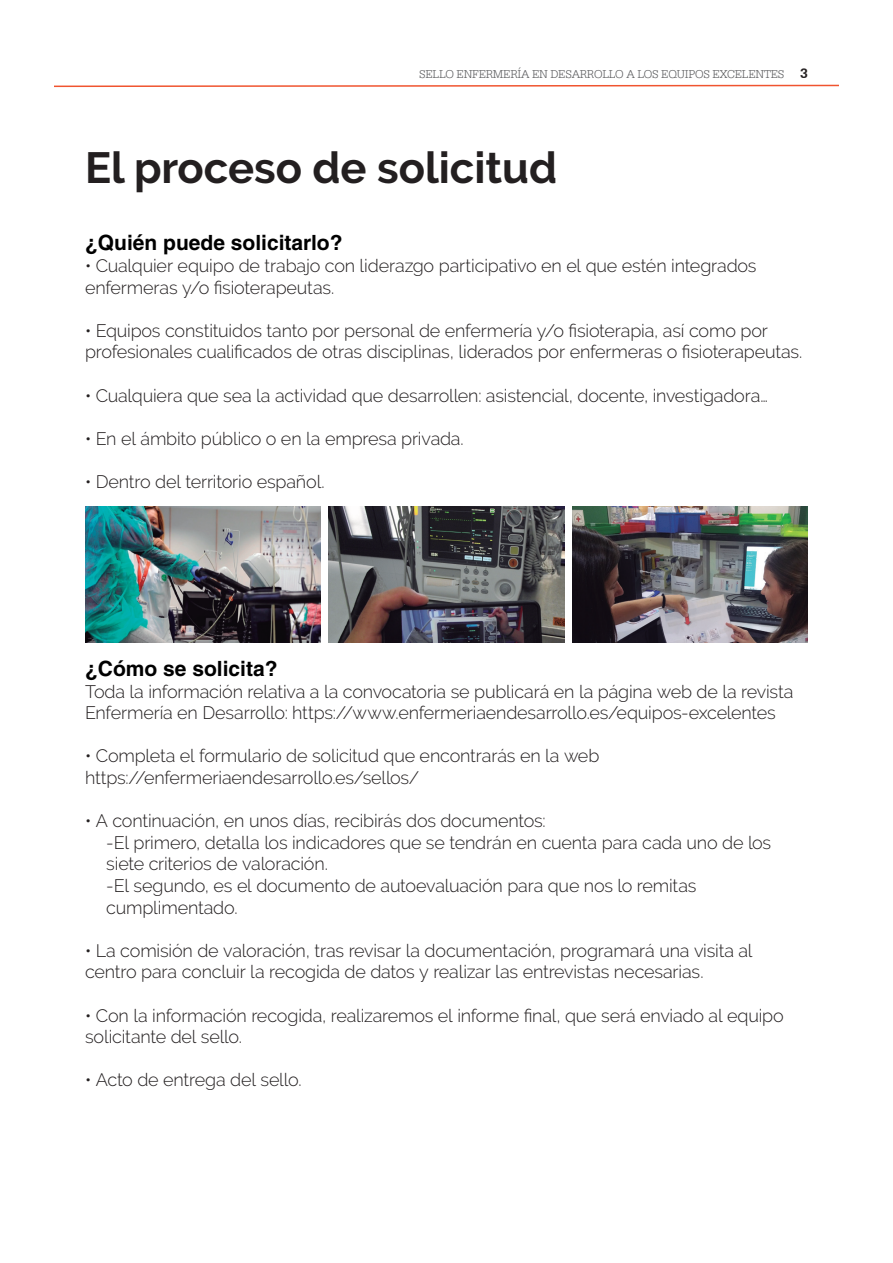
<style>
.page{position:relative;width:893px;height:1263px;background:#fff}
.page>*{position:absolute;margin:0;border:0;box-sizing:border-box;transform-origin:0 0}
.t1{font:700 43.5px "Raleway";color:#231f20}
.Titular{font:700 21px "Helvetica LT Std";color:#000}
.t2{font:300 18px/21.6px "Raleway";letter-spacing:-.01em;color:#231f20}
.t3{font:300 12px "Serifa BT";letter-spacing:-.02em;color:#57585a}
.s1{font-weight:700;font-size:14.25px;color:#231f20}
</style>
<div class="page">
<svg style="left:54px;top:84px;width:785px;height:4px"></svg>
<img style="left:85px;top:506px;width:235px;height:136px">
<img style="left:329px;top:506px;width:235px;height:136px">
<img style="left:573px;top:506px;width:235px;height:136px">
<p class="t3" style="left:419px;top:67px;width:390px">SELLO ENFERMERÍA EN DESARROLLO A LOS EQUIPOS EXCELENTES <span class="s1">3</span></p>
<p class="t1" style="left:85px;top:143px;width:474px">El proceso de solicitud</p>
<p class="Titular" style="left:85px;top:230px;width:259px">¿Quién puede solicitarlo?</p>
<p class="t2" style="left:85px;top:255px;width:673px">• Cualquier equipo de trabajo con liderazgo participativo en el que estén integrados enfermeras y/o fisioterapeutas.</p>
<p class="t2" style="left:85px;top:320px;width:719px">• Equipos constituidos tanto por personal de enfermería y/o fisioterapia, así como por profesionales cualificados de otras disciplinas, liderados por enfermeras o fisioterapeutas.</p>
<p class="t2" style="left:85px;top:384px;width:684px">• Cualquiera que sea la actividad que desarrollen: asistencial, docente, investigadora…</p>
<p class="t2" style="left:85px;top:428px;width:380px">• En el ámbito público o en la empresa privada.</p>
<p class="t2" style="left:85px;top:471px;width:241px">• Dentro del territorio español.</p>
<p class="Titular" style="left:85px;top:656px;width:194px">¿Cómo se solicita?</p>
<p class="t2" style="left:85px;top:680px;width:710px">Toda la información relativa a la convocatoria se publicará en la página web de la revista<br>Enfermería en Desarrollo: https://www.enfermeriaendesarrollo.es/equipos-excelentes</p>
<p class="t2" style="left:85px;top:745px;width:516px">• Completa el formulario de solicitud que encontrarás en la web</p>
<p class="t2" style="left:85px;top:767px;width:336px">https://enfermeriaendesarrollo.es/sellos/</p>
<p class="t2" style="left:85px;top:810px;width:462px">• A continuación, en unos días, recibirás dos documentos:</p>
<p class="t2" style="left:106px;top:831px;width:666px">-El primero, detalla los indicadores que se tendrán en cuenta para cada uno de los siete criterios de valoración.</p>
<p class="t2" style="left:106px;top:875px;width:592px">-El segundo, es el documento de autoevaluación para que nos lo remitas cumplimentado.</p>
<p class="t2" style="left:85px;top:939px;width:669px">• La comisión de valoración, tras revisar la documentación, programará una visita al centro para concluir la recogida de datos y realizar las entrevistas necesarias.</p>
<p class="t2" style="left:85px;top:1004px;width:700px">• Con la información recogida, realizaremos el informe final, que será enviado al equipo solicitante del sello.</p>
<p class="t2" style="left:85px;top:1069px;width:218px">• Acto de entrega del sello.</p>
</div>
